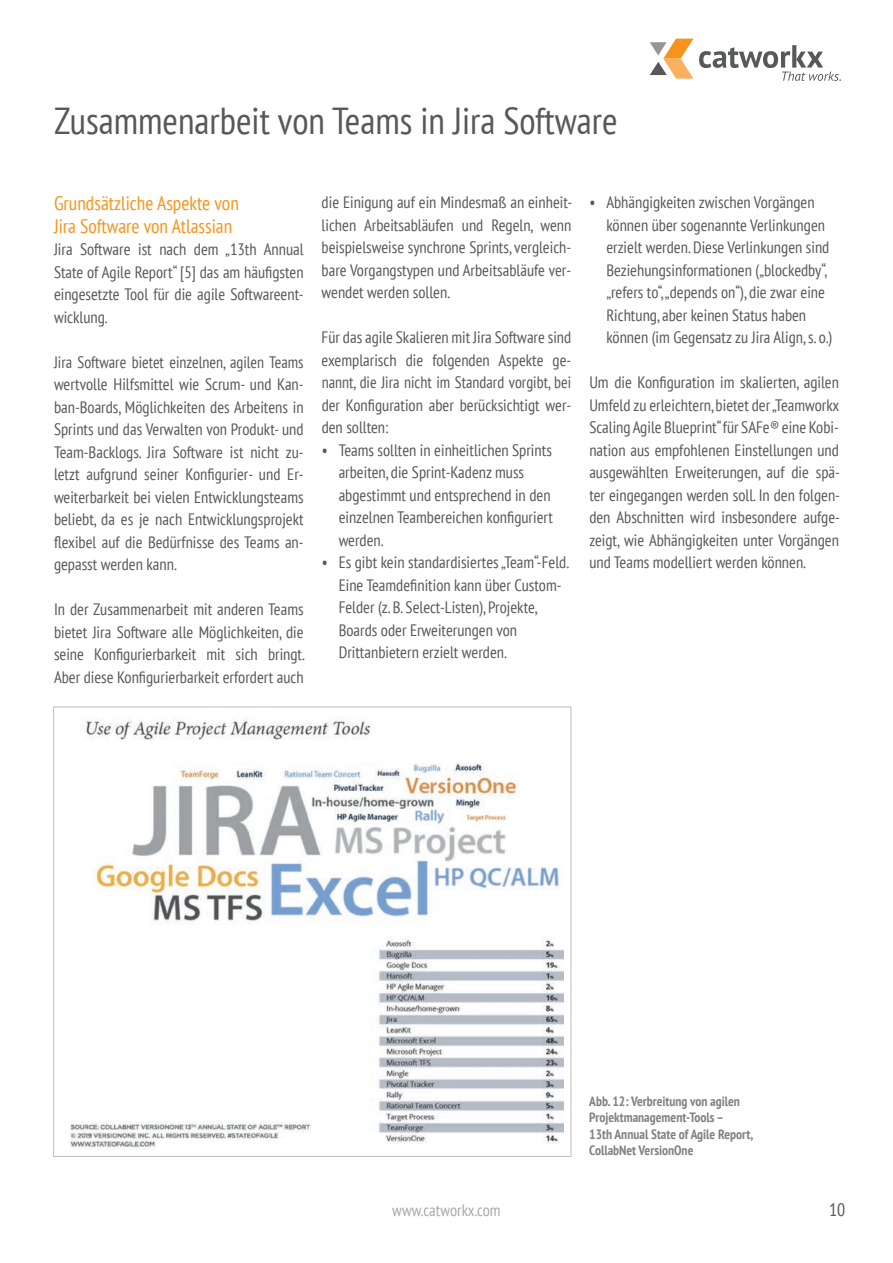
<style>
.page{position:relative;width:893px;height:1263px;background:#fff}
.page>*{position:absolute;margin:0;border:0;box-sizing:border-box;transform-origin:0 0}
.t1{font:condensed 37.5px "PT Sans";color:#57585a}
.t2{font:condensed 19.5px/22.5px "PT Sans";color:#f7931d}
.t3{font:condensed 18px "PT Sans";color:#57585a}
.t4{font:condensed 16.5px/22.5px "PT Sans";color:#57585a;text-align:justify}
.t5{font:condensed 16.5px "PT Sans";color:#a8a9ad}
.t6{font:700 condensed 13.5px/16.5px "PT Sans";color:#808285}
</style>
<div class="page">
<svg style="left:650px;top:39px;width:43px;height:40px"></svg>
<svg style="left:699px;top:45px;width:142px;height:36px"></svg>
<img style="left:70px;top:717px;width:494px;height:433px">
<h1 class="t1" style="left:54px;top:97px;width:565px">Zusammenarbeit von Teams in Jira Software</h1>
<p class="t2" style="left:54px;top:192px;width:186px">Grundsätzliche Aspekte von<br>Jira Software von Atlassian</p>
<p class="t4" style="left:54px;top:238px;width:251px">Jira Software ist nach dem „13th Annual State of Agile Report“ [5] das am häufigsten eingesetzte Tool für die agile Softwareent&shy;wicklung.</p>
<p class="t4" style="left:54px;top:350px;width:251px">Jira Software bietet einzelnen, agilen Teams wertvolle Hilfsmittel wie Scrum- und Kan&shy;ban-Boards, Möglichkeiten des Arbeitens in Sprints und das Verwalten von Produkt- und Team-Backlogs. Jira Software ist nicht zu&shy;letzt aufgrund seiner Konfigurier- und Er&shy;weiterbarkeit bei vielen Entwicklungsteams beliebt, da es je nach Entwicklungsprojekt flexibel auf die Bedürfnisse des Teams an&shy;gepasst werden kann.</p>
<p class="t4" style="left:54px;top:598px;width:252px">In der Zusammenarbeit mit anderen Teams bietet Jira Software alle Möglichkeiten, die seine Konfigurierbarkeit mit sich bringt.<br>Aber diese Konfigurierbarkeit erfordert auch</p>
<p class="t4" style="left:322px;top:191px;width:252px">die Einigung auf ein Mindesmaß an einheit&shy;lichen Arbeitsabläufen und Regeln, wenn beispielsweise synchrone Sprints, vergleich&shy;bare Vorgangstypen und Arbeitsabläufe ver&shy;wendet werden sollen.</p>
<p class="t4" style="left:322px;top:326px;width:251px">Für das agile Skalieren mit Jira Software sind exemplarisch die folgenden Aspekte ge&shy;nannt, die Jira nicht im Standard vorgibt, bei der Konfiguration aber berücksichtigt wer&shy;den sollten:</p>
<p class="t4" style="left:339px;top:438px;width:216px;text-align:left;text-indent:-17px">• Teams sollten in einheitlichen Sprints arbeiten, die Sprint-Kadenz muss abgestimmt und entsprechend in den einzelnen Teambereichen konfiguriert werden.</p>
<p class="t4" style="left:339px;top:551px;width:232px;text-align:left;text-indent:-17px">• Es gibt kein standardisiertes „Team“-Feld.<br>Eine Teamdefinition kann über Custom-Felder (z. B. Select-Listen), Projekte, Boards oder Erweiterungen von Drittanbietern erzielt werden.</p>
<p class="t4" style="left:606px;top:191px;width:227px;text-align:left;text-indent:-17px">• Abhängigkeiten zwischen Vorgängen können über sogenannte Verlinkungen erzielt werden. Diese Verlinkungen sind Beziehungsinformationen („blockedby“, „refers to“, „depends on“), die zwar eine Richtung, aber keinen Status haben können (im Gegensatz zu Jira Align, s. o.)</p>
<p class="t4" style="left:589px;top:371px;width:252px">Um die Konfiguration im skalierten, agilen Umfeld zu erleichtern, bietet der „Teamworkx Scaling Agile Blueprint“ für SAFe® eine Kobi&shy;nation aus empfohlenen Einstellungen und ausgewählten Erweiterungen, auf die spä&shy;ter eingegangen werden soll. In den folgen&shy;den Abschnitten wird insbesondere aufge&shy;zeigt, wie Abhängigkeiten unter Vorgängen und Teams modelliert werden können.</p>
<p class="t6" style="left:589px;top:1092px;width:165px">Abb. 12: Verbreitung von agilen<br>Projektmanagement-Tools –<br>13th Annual State of Agile Report,<br>CollabNet VersionOne</p>
<p class="t5" style="left:392px;top:1199px;width:110px">www.catworkx.com</p>
<p class="t3" style="left:829px;top:1198px;width:18px">10</p>
</div>
